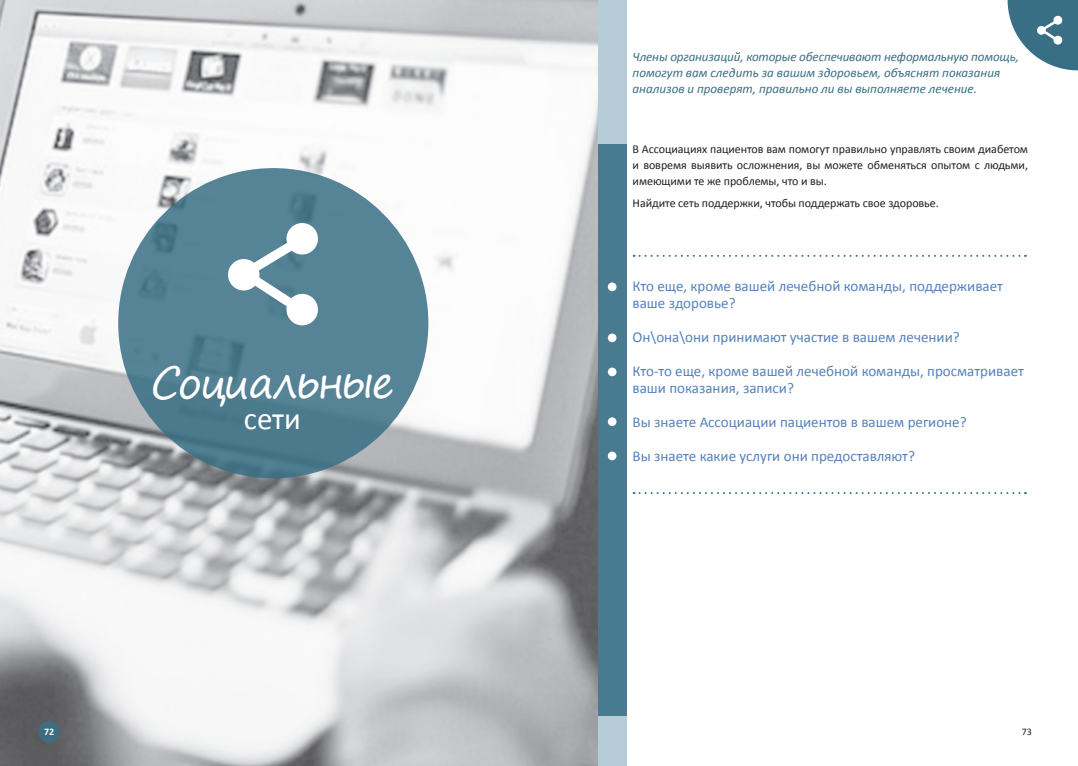
<style>
.page{position:relative;width:1078px;height:766px;background:#fff}
.page>*{position:absolute;margin:0;border:0;box-sizing:border-box;transform-origin:0 0}
.question{font:43px "Segoe Print";letter-spacing:-.04em;color:#fff}
.question-2{font:31px "Calibri";color:#fff}
.subtitle{font:15px/17px "Calibri";color:#5582be}
.intro{font:italic 13px/16px "Calibri";color:#396f85}
.text{font:12px/16px "Calibri";letter-spacing:-.005em;color:#231f20;text-align:justify}
.t1{font:10px "Calibri";color:#231f20}
.color_question{font:700 10px "Calibri";color:#fff}
</style>
<div class="page">
<svg style="left:1007px;top:0;width:70px;height:70px"></svg>
<svg style="left:1036px;top:26px;width:9px;height:9px"></svg>
<div style="left:1053px;top:16px;width:9px;height:9px;background:#fff;border-radius:50%"></div>
<div style="left:1053px;top:36px;width:9px;height:9px;background:#fff;border-radius:50%"></div>
<img style="left:0;top:0;width:598px;height:765px">
<div style="left:598px;top:0;width:28px;height:765px;background:#b6ccd7"></div>
<div style="left:598px;top:144px;width:28px;height:571px;background:#497b90"></div>
<div style="left:118px;top:168px;width:310px;height:310px;background:linear-gradient(to bottom,#59879a,#4c7a8d);border-radius:50%"></div>
<svg style="left:236px;top:234px;width:75px;height:85px;background:#6e95a5"></svg>
<div style="left:228px;top:259px;width:31px;height:31px;background:#fff;border-radius:50%"></div>
<div style="left:286px;top:223px;width:32px;height:31px;background:#fff;border-radius:50%"></div>
<div style="left:286px;top:294px;width:32px;height:31px;background:#fff;border-radius:50%"></div>
<div style="left:607px;top:282px;width:9px;height:9px;background:#fff;border-radius:50%"></div>
<div style="left:607px;top:333px;width:9px;height:9px;background:#fff;border-radius:50%"></div>
<div style="left:607px;top:367px;width:9px;height:9px;background:#fff;border-radius:50%"></div>
<div style="left:607px;top:417px;width:9px;height:9px;background:#fff;border-radius:50%"></div>
<div style="left:607px;top:451px;width:9px;height:9px;background:#fff;border-radius:50%"></div>
<svg style="left:633px;top:255px;width:392px;height:2px"></svg>
<svg style="left:633px;top:492px;width:392px;height:2px"></svg>
<div style="left:38px;top:720px;width:22px;height:22px;background:#396f85;border-radius:50%"></div>
<p class="question" style="left:151px;top:344px;width:245px">Социальные</p>
<p class="question-2" style="left:244px;top:399px;width:59px">сети</p>
<p class="color_question" style="left:44px;top:724px;width:12px">72</p>
<p class="intro" style="left:632px;top:48px;width:388px">Члены организаций, которые обеспечивают неформальную помощь, помогут вам следить за вашим здоровьем, объяснят показания анализов и проверят, правильно ли вы выполняете лечение.</p>
<p class="text" style="left:632px;top:141px;width:397px">В Ассоциациях пациентов вам помогут правильно управлять своим диабетом и вовремя выявить осложнения, вы можете обменяться опытом с людьми, имеющими те же проблемы, что и вы.</p>
<p class="text" style="left:632px;top:195px;width:308px">Найдите сеть поддержки, чтобы поддержать свое здоровье.</p>
<p class="subtitle" style="left:632px;top:277px;width:372px">Кто еще, кроме вашей лечебной команды, поддерживает ваше здоровье?</p>
<p class="subtitle" style="left:632px;top:328px;width:328px">Он\она\они принимают участие в вашем лечении?</p>
<p class="subtitle" style="left:632px;top:362px;width:392px">Кто-то еще, кроме вашей лечебной команды, просматривает ваши показания, записи?</p>
<p class="subtitle" style="left:632px;top:413px;width:335px">Вы знаете Ассоциации пациентов в вашем регионе?</p>
<p class="subtitle" style="left:632px;top:447px;width:284px">Вы знаете какие услуги они предоставляют?</p>
<p class="t1" style="left:1021px;top:724px;width:12px">73</p>
</div>
